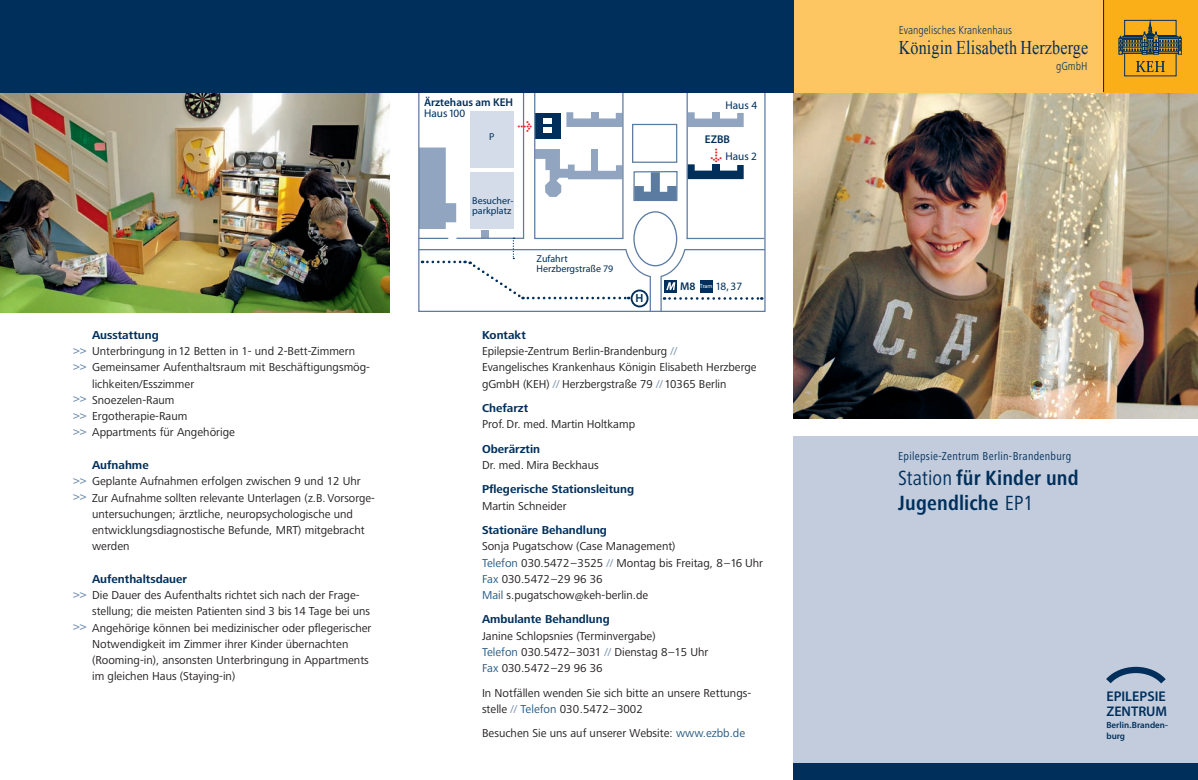
<style>
.page{position:relative;width:1198px;height:780px;background:#fff}
.page>*{position:absolute;margin:0;border:0;box-sizing:border-box;transform-origin:0 0}
.t1{font:700 condensed 21.25px/25px "Frutiger Next LT";letter-spacing:.01em;color:#002f5b}
.t2{font:19.38px "Times New Roman";letter-spacing:.01em;color:#002f5b;scale:.83 1}
.Fließtext{font:600 14.12px "Myriad Pro";color:#002f5b}
.Fließtext-2{font:600 14px "Myriad Pro";color:#002f5b}
.Fließtext-3{font:11.88px/16.2px "Frutiger Next LT";color:#231f20}
.Headline_klein{font:700 11.88px "Frutiger Next LT";color:#002f5b}
.Headline_klein-2{font:11.88px "Frutiger Next LT";color:#231f20}
.Fließtext-4{font:700 11.88px "Frutiger Next LT";color:#002f5b}
.t3{font:condensed 11.88px "Frutiger Next LT";letter-spacing:.025em;color:#002f5b}
.t4{font:300 condensed 11.88px "Frutiger Next LT";color:#002f5b}
.Fließtext-5{font:500 11.88px "Frutiger Next LT";color:#7590b1}
.Headline{font:700 11.88px "Meta Plus";color:#ee1d23}
.Headline-2{font:600 11.88px "Myriad Pro";color:#002f5b}
.Headline-3{font:11.25px "Myriad Pro";color:#002f5b}
.Headline-4{font:600 11.25px "Myriad Pro";color:#002f5b}
.Headline-5{font:10px "Myriad Pro";color:#002f5b}
.Fließtext-6{font:600 9px "Myriad Pro";color:#002f5b}
.Headline-6{font:6px "Myriad Pro";color:#fff}
.s1{color:#7590b1}
.s2{color:#255882}
.s3{font-weight:400}
</style>
<div class="page">
<div style="left:794px;top:762px;width:404px;height:18px;background:#002f5b"></div>
<div style="left:794px;top:436px;width:404px;height:326px;background:#c2ccdd"></div>
<svg style="left:1106px;top:666px;width:60px;height:18px"></svg>
<img style="left:794px;top:92px;width:404px;height:326px">
<div style="left:794px;top:0;width:309px;height:92px;background:#fec563"></div>
<div style="left:1104px;top:0;width:94px;height:92px;background:#faaf18"></div>
<svg style="left:1118px;top:19px;width:64px;height:57px"></svg>
<hr style="left:1103px;top:0;width:1px;height:92px;background:#002f5b">
<img style="left:0;top:92px;width:390px;height:220px">
<hr style="left:649px;top:276px;width:2px;height:35px;background:#5b7ba1">
<hr style="left:660px;top:276px;width:2px;height:35px;background:#5b7ba1">
<hr style="left:685px;top:249px;width:79px;height:1px;background:#5b7ba1">
<hr style="left:686px;top:238px;width:78px;height:1px;background:#5b7ba1">
<div style="left:630px;top:289px;width:18px;height:18px;border:2px solid #002f5b;border-radius:50%"></div>
<svg style="left:420px;top:92px;width:342px;height:208px"></svg>
<div style="left:470px;top:172px;width:44px;height:57px;background:#d3dce8"></div>
<div style="left:470px;top:111px;width:44px;height:57px;background:#d3dce8"></div>
<div style="left:535px;top:113px;width:25px;height:25px;background:#002f5b"></div>
<div style="left:543px;top:118px;width:8px;height:5px;background:#fff"></div>
<div style="left:543px;top:127px;width:8px;height:6px;background:#fff"></div>
<div style="left:534px;top:91px;width:89px;height:148px;border:1px solid #5b7ba1"></div>
<div style="left:418px;top:90px;width:347px;height:222px;border:1px solid #5b7ba1"></div>
<div style="left:0;top:0;width:794px;height:92px;background:#002f5b"></div>
<p class="Fließtext-4" style="left:92px;top:328px;width:68px">Ausstattung</p>
<p class="Fließtext-3" style="left:92px;top:343px;width:264px">Unterbringung in 12 Betten in 1- und 2-Bett-Zimmern</p>
<p class="Fließtext-3" style="left:92px;top:359px;width:279px">Gemeinsamer Aufenthaltsraum mit Beschäftigungsmög-</p>
<p class="Fließtext-3" style="left:92px;top:375px;width:104px">lichkeiten/Esszimmer</p>
<p class="Fließtext-3" style="left:92px;top:392px;width:84px">Snoezelen-Raum</p>
<p class="Fließtext-3" style="left:92px;top:408px;width:97px">Ergotherapie-Raum</p>
<p class="Fließtext-3" style="left:92px;top:424px;width:144px">Appartments für Angehörige</p>
<p class="Fließtext-4" style="left:92px;top:458px;width:58px">Aufnahme</p>
<p class="Fließtext-3" style="left:92px;top:473px;width:270px">Geplante Aufnahmen erfolgen zwischen 9 und 12 Uhr</p>
<p class="Fließtext-3" style="left:92px;top:489px;width:284px">Zur Aufnahme sollten relevante Unterlagen (z.B. Vorsorge&shy;untersuchungen; ärztliche, neuropsychologische und</p>
<p class="Fließtext-3" style="left:92px;top:522px;width:274px">entwicklungsdiagnostische Befunde, MRT) mitgebracht</p>
<p class="Fließtext-3" style="left:92px;top:538px;width:39px">werden</p>
<p class="Fließtext-4" style="left:92px;top:572px;width:96px">Aufenthaltsdauer</p>
<p class="Fließtext-3" style="left:92px;top:587px;width:279px">Die Dauer des Aufenthalts richtet sich nach der Frage&shy;stellung; die meisten Patienten sind 3 bis 14 Tage bei uns</p>
<p class="Fließtext-3" style="left:92px;top:619px;width:281px">Angehörige können bei medizinischer oder pflegerischer</p>
<p class="Fließtext-3" style="left:92px;top:635px;width:258px">Notwendigkeit im Zimmer ihrer Kinder übernachten</p>
<p class="Fließtext-3" style="left:92px;top:652px;width:278px">(Rooming-in), ansonsten Unterbringung in Appartments</p>
<p class="Fließtext-3" style="left:92px;top:668px;width:145px">im gleichen Haus (Staying-in)</p>
<p class="Fließtext-5" style="left:73px;top:343px;width:15px">&gt;&gt;</p>
<p class="Fließtext-5" style="left:73px;top:359px;width:15px">&gt;&gt;</p>
<p class="Fließtext-5" style="left:73px;top:392px;width:15px">&gt;&gt;</p>
<p class="Fließtext-5" style="left:73px;top:408px;width:15px">&gt;&gt;</p>
<p class="Fließtext-5" style="left:73px;top:424px;width:15px">&gt;&gt;</p>
<p class="Fließtext-5" style="left:73px;top:473px;width:15px">&gt;&gt;</p>
<p class="Fließtext-5" style="left:73px;top:489px;width:15px">&gt;&gt;</p>
<p class="Fließtext-5" style="left:73px;top:587px;width:15px">&gt;&gt;</p>
<p class="Fließtext-5" style="left:73px;top:619px;width:15px">&gt;&gt;</p>
<p class="Headline-4" style="left:424px;top:95px;width:90px">Ärztehaus am KEH</p>
<p class="Headline-3" style="left:424px;top:106px;width:43px">Haus 100</p>
<p class="Headline-5" style="left:489px;top:131px;width:7px">P</p>
<p class="Headline" style="left:517px;top:119px;width:16px">&gt;</p>
<p class="Headline-5" style="left:472px;top:194px;width:43px">Besucher-</p>
<p class="Headline-5" style="left:472px;top:204px;width:41px">parkplatz</p>
<p class="Headline-5" style="left:536px;top:252px;width:33px">Zufahrt</p>
<p class="Headline-5" style="left:536px;top:262px;width:78px">Herzbergstraße 79</p>
<p class="Headline-2" style="left:635px;top:291px;width:9px">H</p>
<p class="Headline-3" style="left:725px;top:98px;width:33px">Haus 4</p>
<p class="Headline-4" style="left:705px;top:132px;width:27px">EZBB</p>
<p class="Headline-3" style="left:725px;top:150px;width:33px">Haus 2</p>
<p class="Headline" style="left:724px;top:148px;width:16px;rotate:90deg">&gt;</p>
<p class="Headline-4" style="left:680px;top:279px;width:17px">M8</p>
<p class="Headline-6" style="left:700px;top:282px;width:14px">Tram</p>
<p class="Headline-3" style="left:715px;top:279px;width:28px">18, 37</p>
<p class="Fließtext-4" style="left:482px;top:328px;width:45px">Kontakt</p>
<p class="Fließtext-3" style="left:482px;top:343px;width:197px">Epilepsie-Zentrum Berlin-Brandenburg <span class="s1">//</span></p>
<p class="Fließtext-3" style="left:482px;top:359px;width:276px">Evangelisches Krankenhaus Königin Elisabeth Herzberge gGmbH (KEH) <span class="s1">//</span> Herzbergstraße 79 <span class="s1">//</span> 10365 Berlin</p>
<p class="Headline_klein" style="left:482px;top:401px;width:48px">Chefarzt</p>
<p class="Headline_klein-2" style="left:482px;top:418px;width:155px">Prof. Dr. med. Martin Holtkamp</p>
<p class="Headline_klein" style="left:482px;top:442px;width:60px">Oberärztin</p>
<p class="Fließtext-3" style="left:482px;top:457px;width:118px">Dr. med. Mira Beckhaus</p>
<p class="Headline_klein" style="left:482px;top:482px;width:154px">Pflegerische Stationsleitung</p>
<p class="Fließtext-3" style="left:482px;top:497px;width:86px">Martin Schneider</p>
<p class="Headline_klein" style="left:482px;top:523px;width:126px">Stationäre Behandlung</p>
<p class="Fließtext-3" style="left:482px;top:538px;width:195px">Sonja Pugatschow (Case Management)</p>
<p class="Fließtext-3" style="left:482px;top:554px;width:282px"><span class="s2">Telefon</span> 030.5472–3525 <span class="s1">//</span> Montag bis Freitag, 8 – 16 Uhr</p>
<p class="Fließtext-3" style="left:482px;top:570px;width:122px"><span class="s2">Fax</span> 030.5472–29 96 36</p>
<p class="Fließtext-3" style="left:482px;top:587px;width:168px"><span class="s2">Mail</span> s.pugatschow@keh-berlin.de</p>
<p class="Headline_klein" style="left:482px;top:612px;width:129px">Ambulante Behandlung</p>
<p class="Headline_klein-2" style="left:482px;top:629px;width:175px">Janine Schlopsnies (Terminvergabe)</p>
<p class="Fließtext-3" style="left:482px;top:644px;width:228px"><span class="s2">Telefon</span> 030.5472–3031 <span class="s1">//</span> Dienstag 8–15 Uhr</p>
<p class="Fließtext-3" style="left:482px;top:660px;width:122px"><span class="s2">Fax</span> 030.5472–29 96 36</p>
<p class="Fließtext-3" style="left:482px;top:684px;width:271px">In Notfällen wenden Sie sich bitte an unsere Rettungs&shy;stelle <span class="s1">//</span> <span class="s2">Telefon</span> 030.5472–3002</p>
<p class="Fließtext-3" style="left:482px;top:725px;width:265px">Besuchen Sie uns auf unserer Website: <span class="s2">www.ezbb.de</span></p>
<p class="t4" style="left:898px;top:23px;width:115px">Evangelisches Krankenhaus</p>
<p class="t2" style="left:898px;top:35px;width:230px">Königin Elisabeth Herzberge</p>
<p class="t4" style="left:1056px;top:59px;width:33px">gGmbH</p>
<p class="t3" style="left:898px;top:449px;width:175px">Epilepsie-Zentrum Berlin-Brandenburg</p>
<p class="t1" style="left:898px;top:465px;width:182px"><span class="s3">Station</span> für Kinder und<br>Jugendliche <span class="s3">EP1</span></p>
<p class="Fließtext" style="left:1106px;top:687px;width:61px">EPILEPSIE</p>
<p class="Fließtext-2" style="left:1106px;top:702px;width:62px">ZENTRUM</p>
<p class="Fließtext-6" style="left:1106px;top:719px;width:63px">Berlin. Branden-</p>
<p class="Fließtext-6" style="left:1106px;top:730px;width:20px">burg</p>
</div>
